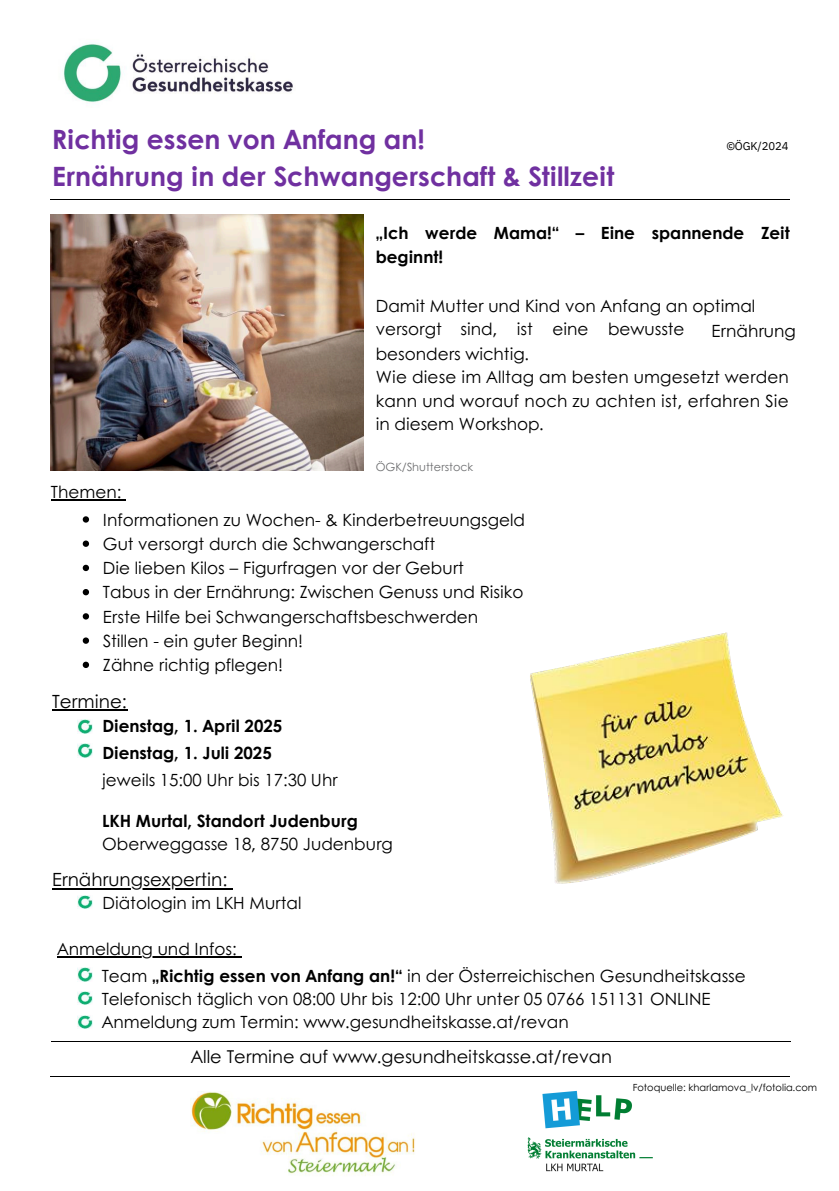
<style>
.page{position:relative;width:839px;height:1191px;background:#fff}
.page>*{position:absolute;margin:0;border:0;box-sizing:border-box;transform-origin:0 0}
.t1{font:700 26.6px "Century Gothic";color:#7030a0}
.t2{font:18.2px "Century Gothic";color:#000}
.t3{font:17.8px "Century Gothic";color:#000}
.t4{font:16.8px/23.6px "Century Gothic";color:#000}
.t5{font:700 16.8px/23.2px "Century Gothic";color:#000}
.t6{font:11.2px "Century Gothic";color:#6e6f71}
.t7{font:11.2px "IBM Plex Sans";letter-spacing:-.01em;color:#000}
.t8{font:9.8px "Century Gothic";color:#000}
.s1{font-weight:700}
</style>
<div class="page">
<img style="left:63px;top:43px;width:230px;height:59px">
<img style="left:530px;top:632px;width:253px;height:252px">
<img style="left:51px;top:214px;width:312px;height:257px">
<hr style="left:50px;top:199px;width:739px;height:1px;background:#000">
<img style="left:77px;top:720px;width:15px;height:13px">
<img style="left:77px;top:744px;width:15px;height:13px">
<img style="left:77px;top:895px;width:15px;height:14px">
<img style="left:77px;top:968px;width:15px;height:13px">
<img style="left:77px;top:991px;width:15px;height:14px">
<img style="left:77px;top:1015px;width:15px;height:14px">
<hr style="left:51px;top:1041px;width:739px;height:1px;background:#000">
<hr style="left:50px;top:1076px;width:739px;height:1px;background:#000">
<img style="left:191px;top:1091px;width:224px;height:85px">
<img style="left:527px;top:1090px;width:126px;height:82px">
<hr style="left:57px;top:956px;width:180px;height:2px;background:#000">
<hr style="left:51px;top:499px;width:70px;height:2px;background:#000">
<svg style="left:83px;top:516px;width:6px;height:7px"></svg>
<svg style="left:83px;top:541px;width:6px;height:6px"></svg>
<svg style="left:83px;top:565px;width:6px;height:6px"></svg>
<svg style="left:83px;top:589px;width:6px;height:6px"></svg>
<svg style="left:83px;top:613px;width:6px;height:7px"></svg>
<svg style="left:83px;top:637px;width:6px;height:7px"></svg>
<svg style="left:83px;top:662px;width:6px;height:6px"></svg>
<hr style="left:52px;top:888px;width:175px;height:1px;background:#000">
<hr style="left:52px;top:710px;width:75px;height:1px;background:#000">
<h1 class="t1" style="left:52px;top:119px;width:374px">Richtig essen von Anfang an!</h1>
<p class="t7" style="left:726px;top:139px;width:64px">©ÖGK/2024</p>
<h1 class="t1" style="left:52px;top:156px;width:564px">Ernährung in der Schwangerschaft &amp; Stillzeit</h1>
<h3 class="t5" style="left:376px;top:221px;width:415px">„Ich werde Mama!“ – Eine spannende Zeit beginnt!</h3>
<h3 class="t4" style="left:376px;top:294px;width:381px">Damit Mutter und Kind von Anfang an optimal</h3>
<h3 class="t4" style="left:376px;top:317px;width:67px">versorgt</h3>
<h3 class="t4" style="left:460px;top:317px;width:38px">sind,</h3>
<h3 class="t4" style="left:517px;top:317px;width:17px">ist</h3>
<h3 class="t4" style="left:552px;top:317px;width:37px">eine</h3>
<h5 class="t4" style="left:608px;top:317px;width:78px">bewusste</h5>
<h3 class="t4" style="left:711px;top:318px;width:86px">Ernährung</h3>
<h3 class="t4" style="left:376px;top:341px;width:414px">besonders wichtig.<br>Wie diese im Alltag am besten umgesetzt werden kann und worauf noch zu achten ist, erfahren Sie in diesem Workshop.</h3>
<p class="t6" style="left:376px;top:458px;width:99px">ÖGK/Shutterstock</p>
<p class="t4" style="left:51px;top:479px;width:72px">Themen:</p>
<p class="t4" style="left:103px;top:507px;width:423px">Informationen zu Wochen- &amp; Kinderbetreuungsgeld</p>
<p class="t4" style="left:103px;top:531px;width:334px">Gut versorgt durch die Schwangerschaft</p>
<p class="t4" style="left:103px;top:556px;width:362px">Die lieben Kilos – Figurfragen vor der Geburt</p>
<p class="t4" style="left:103px;top:580px;width:422px">Tabus in der Ernährung: Zwischen Genuss und Risiko</p>
<p class="t4" style="left:103px;top:604px;width:377px">Erste Hilfe bei Schwangerschaftsbeschwerden</p>
<h3 class="t4" style="left:103px;top:628px;width:202px">Stillen - ein guter Beginn!</h3>
<h2 class="t4" style="left:103px;top:653px;width:182px">Zähne richtig pflegen!</h2>
<h2 class="t2" style="left:52px;top:688px;width:76px">Termine:</h2>
<h4 class="t5" style="left:102px;top:714px;width:181px">Dienstag, 1. April 2025</h4>
<h3 class="t5" style="left:102px;top:740px;width:171px">Dienstag, 1. Juli 2025</h3>
<h3 class="t4" style="left:102px;top:767px;width:237px">jeweils 15:00 Uhr bis 17:30 Uhr</h3>
<p class="t4" style="left:102px;top:809px;width:292px;line-height:22.4px"><span class="s1">LKH Murtal, Standort Judenburg<br></span>Oberweggasse 18, 8750 Judenburg</p>
<p class="t2" style="left:52px;top:866px;width:177px">Ernährungsexpertin:</p>
<h2 class="t4" style="left:102px;top:890px;width:200px">Diätologin im LKH Murtal</h2>
<h3 class="t4" style="left:57px;top:936px;width:181px">Anmeldung und Infos:</h3>
<h3 class="t4" style="left:102px;top:963px;width:645px">Team <span class="s1">„Richtig essen von Anfang an!“</span> in der Österreichischen Gesundheitskasse<br>Telefonisch täglich von 08:00 Uhr bis 12:00 Uhr unter 05 0766 151131 ONLINE<br>Anmeldung zum Termin: www.gesundheitskasse.at/revan</h3>
<p class="t3" style="left:191px;top:1043px;width:422px">Alle Termine auf www.gesundheitskasse.at/revan</p>
<h3 class="t8" style="left:632px;top:1080px;width:186px">Fotoquelle: kharlamova_lv/fotolia.com</h3>
</div>
